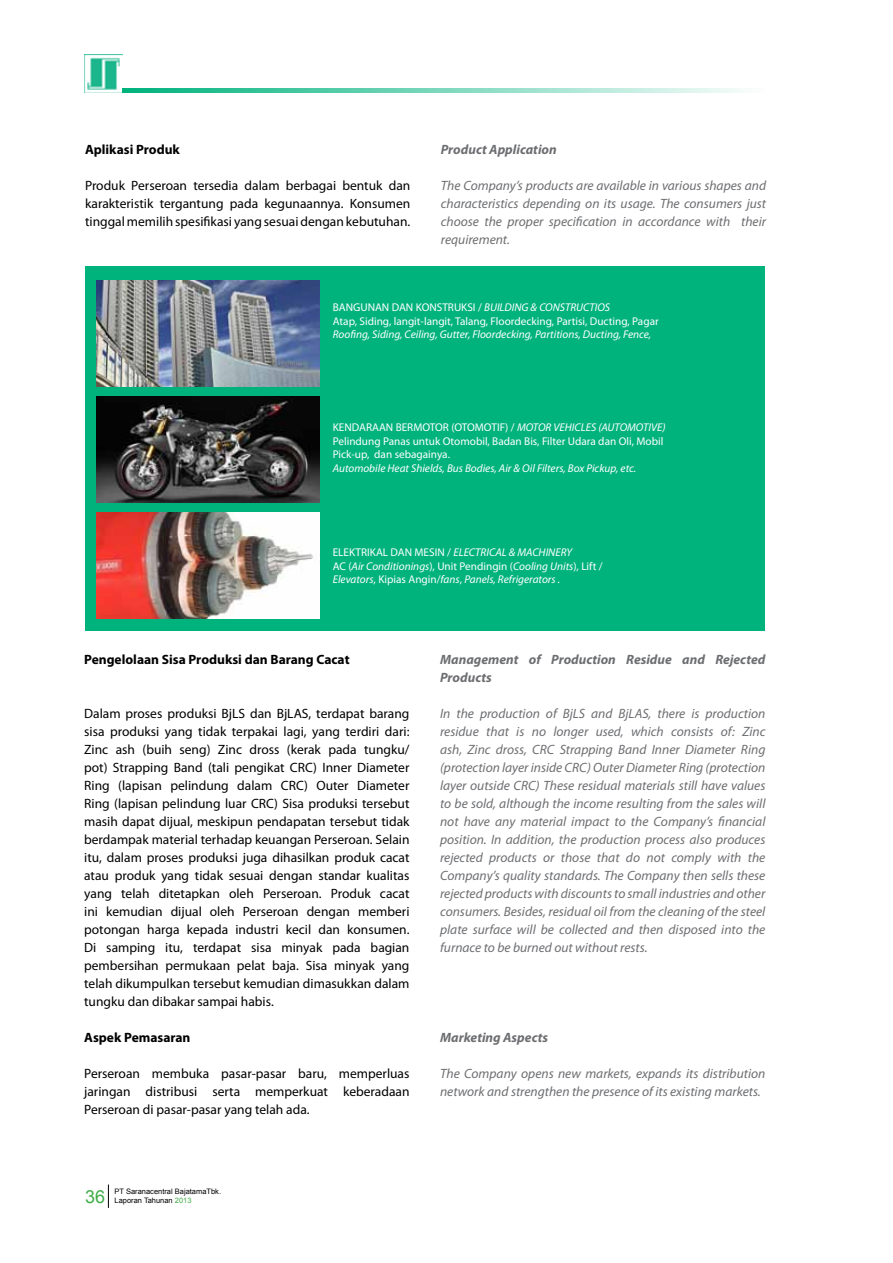
<style>
.page{position:relative;width:893px;height:1263px;background:#fff}
.page>*{position:absolute;margin:0;border:0;box-sizing:border-box;transform-origin:0 0}
.t1{font:18px "Arial";color:#41ad49}
.t2{font:13.5px/18px "Myriad Pro";color:#000;text-align:justify}
.t3{font:italic 13.5px/18px "Myriad Pro";color:#6d6e71;text-align:justify}
.t4{font:italic 700 13.5px/18px "Myriad Pro";color:#6d6e71}
.t5{font:700 13.5px "Myriad Pro";color:#000}
.t6{font:italic 11.25px/13.5px "Myriad Pro";color:#fff}
.t7{font:11.25px/13.5px "Myriad Pro";color:#fff}
.t8{font:7.5px/9px "Arial";color:#000}
.s1{font-style:italic}
.s2{font-style:normal}
.s3{color:#41ad49}
</style>
<div class="page">
<img style="left:84px;top:54px;width:38px;height:38px">
<svg style="left:108px;top:1184px;width:1px;height:24px"></svg>
<svg style="left:122px;top:88px;width:621px;height:4px;background:#79d6ba"></svg>
<div style="left:85px;top:266px;width:679px;height:364px;background:#00b37d"></div>
<img style="left:96px;top:280px;width:224px;height:106px">
<img style="left:96px;top:396px;width:224px;height:106px">
<img style="left:96px;top:512px;width:224px;height:106px">
<p class="t5" style="left:85px;top:141px;width:96px">Aplikasi Produk</p>
<p class="t2" style="left:85px;top:176px;width:327px">Produk Perseroan tersedia dalam berbagai bentuk dan karakteristik tergantung pada kegunaannya. Konsumen tinggal memilih spesifikasi yang sesuai dengan kebutuhan.</p>
<p class="t4" style="left:441px;top:140px;width:117px">Product Application</p>
<p class="t3" style="left:441px;top:176px;width:327px">The Company’s products are available in various shapes and characteristics depending on its usage. The consumers just choose the proper specification in accordance with their requirement.</p>
<p class="t7" style="left:333px;top:300px;width:327px">BANGUNAN DAN KONSTRUKSI / <span class="s1">BUILDING &amp; CONSTRUCTIOS<br></span>Atap, Siding, langit-langit, Talang, Floordecking, Partisi, Ducting, Pagar</p>
<p class="t6" style="left:333px;top:327px;width:320px">Roofing, Siding, Ceiling, Gutter, Floordecking, Partitions, Ducting, Fence,</p>
<p class="t7" style="left:333px;top:421px;width:334px">KENDARAAN BERMOTOR (OTOMOTIF) / <span class="s1">MOTOR VEHICLES (AUTOMOTIVE)<br></span>Pelindung Panas untuk Otomobil, Badan Bis, Filter Udara dan Oli, Mobil<br>Pick-up, dan sebagainya.</p>
<p class="t6" style="left:333px;top:461px;width:305px">Automobile Heat Shields, Bus Bodies, Air &amp; Oil Filters, Box Pickup, etc.</p>
<p class="t6" style="left:333px;top:545px;width:271px"><span class="s2">ELEKTRIKAL DAN MESIN /</span> ELECTRICAL &amp; MACHINERY<br><span class="s2">AC (</span>Air Conditionings<span class="s2">), Unit Pendingin (</span>Cooling Units<span class="s2">), Lift /<br></span>Elevators<span class="s2">, Kipias Angin/</span>fans<span class="s2">,</span> Panels, Refrigerators .</p>
<p class="t5" style="left:84px;top:651px;width:267px">Pengelolaan Sisa Produksi dan Barang Cacat</p>
<p class="t2" style="left:84px;top:705px;width:327px">Dalam proses produksi BjLS dan BjLAS, terdapat barang sisa produksi yang tidak terpakai lagi, yang terdiri dari:<br>Zinc ash (buih seng) Zinc dross (kerak pada tungku/ pot) Strapping Band (tali pengikat CRC) Inner Diameter Ring (lapisan pelindung dalam CRC) Outer Diameter Ring (lapisan pelindung luar CRC) Sisa produksi tersebut masih dapat dijual, meskipun pendapatan tersebut tidak berdampak material terhadap keuangan Perseroan. Selain itu, dalam proses produksi juga dihasilkan produk cacat atau produk yang tidak sesuai dengan standar kualitas yang telah ditetapkan oleh Perseroan. Produk cacat ini kemudian dijual oleh Perseroan dengan memberi potongan harga kepada industri kecil dan konsumen.<br>Di samping itu, terdapat sisa minyak pada bagian pembersihan permukaan pelat baja. Sisa minyak yang telah dikumpulkan tersebut kemudian dimasukkan dalam tungku dan dibakar sampai habis.</p>
<p class="t5" style="left:84px;top:1029px;width:108px">Aspek Pemasaran</p>
<p class="t2" style="left:84px;top:1065px;width:327px">Perseroan membuka pasar-pasar baru, memperluas jaringan distribusi serta memperkuat keberadaan Perseroan di pasar-pasar yang telah ada.</p>
<h1 class="t1" style="left:85px;top:1184px;width:22px">36</h1>
<p class="t8" style="left:115px;top:1187px;width:108px">PT Saranacentral BajatamaTbk.<br>Laporan Tahunan <span class="s3">2013</span></p>
<p class="t4" style="left:440px;top:650px;width:327px">Management of Production Residue and Rejected<br>Products</p>
<p class="t3" style="left:440px;top:705px;width:327px">In the production of BjLS and BjLAS, there is production residue that is no longer used, which consists of: Zinc ash, Zinc dross, CRC Strapping Band Inner Diameter Ring (protection layer inside CRC) Outer Diameter Ring (protection layer outside CRC) These residual materials still have values to be sold, although the income resulting from the sales will not have any material impact to the Company’s financial position. In addition, the production process also produces rejected products or those that do not comply with the Company’s quality standards. The Company then sells these rejected products with discounts to small industries and other consumers. Besides, residual oil from the cleaning of the steel plate surface will be collected and then disposed into the furnace to be burned out without rests.</p>
<p class="t4" style="left:440px;top:1028px;width:109px">Marketing Aspects</p>
<p class="t3" style="left:440px;top:1064px;width:327px">The Company opens new markets, expands its distribution network and strengthen the presence of its existing markets.</p>
</div>
